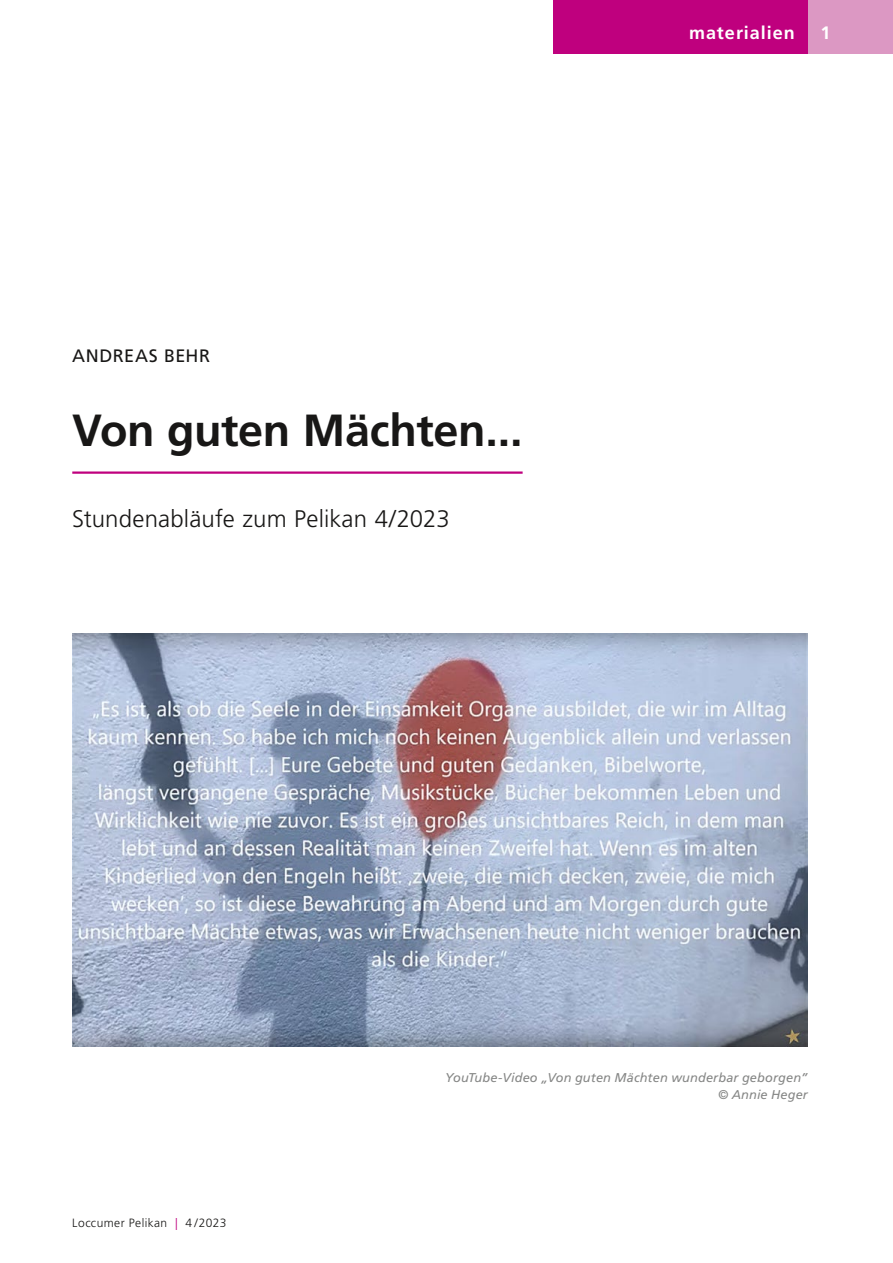
<style>
.page{position:relative;width:893px;height:1263px;background:#fff}
.page>*{position:absolute;margin:0;border:0;box-sizing:border-box;transform-origin:0 0}
.t1{font:700 45px "Frutiger LT Pro";letter-spacing:-.01em;color:#181716}
.t2{font:300 24px "Frutiger LT Pro";letter-spacing:.005em;color:#181716}
.t3{font:700 18px "Frutiger LT Pro";letter-spacing:.055em;color:#fff}
.t4{font:18px "Frutiger LT Pro";letter-spacing:.03em;color:#181716}
.t5{font:italic 12.75px/16.5px "Frutiger LT Pro";letter-spacing:.01em;color:#868786;text-align:right}
.t6{font:300 12px "Frutiger LT Pro";letter-spacing:.035em;color:#181716}
.s1{color:#bf007e}
</style>
<div class="page">
<div style="left:553px;top:0;width:259px;height:54px;background:#bf007e"></div>
<div style="left:808px;top:0;width:85px;height:54px;background:#dc98c3"></div>
<hr style="left:72px;top:471px;width:451px;height:3px;background:#bf007e">
<img style="left:72px;top:634px;width:736px;height:412px">
<h3 class="t4" style="left:72px;top:345px;width:139px">ANDREAS BEHR</h3>
<h1 class="t1" style="left:72px;top:403px;width:452px">Von guten Mächten...</h1>
<h2 class="t2" style="left:72px;top:505px;width:379px">Stundenabläufe zum Pelikan 4/2023</h2>
<h3 class="t3" style="left:689px;top:22px;width:107px">materialien</h3>
<h3 class="t3" style="left:820px;top:22px;width:12px">1</h3>
<p class="t6" style="left:72px;top:1215px;width:156px">Loccumer Pelikan <span class="s1">|</span> 4 /2023</p>
<p class="t5" style="left:445px;top:1070px;width:364px">YouTube-Video „Von guten Mächten wunderbar geborgen” © Annie Heger</p>
</div>
